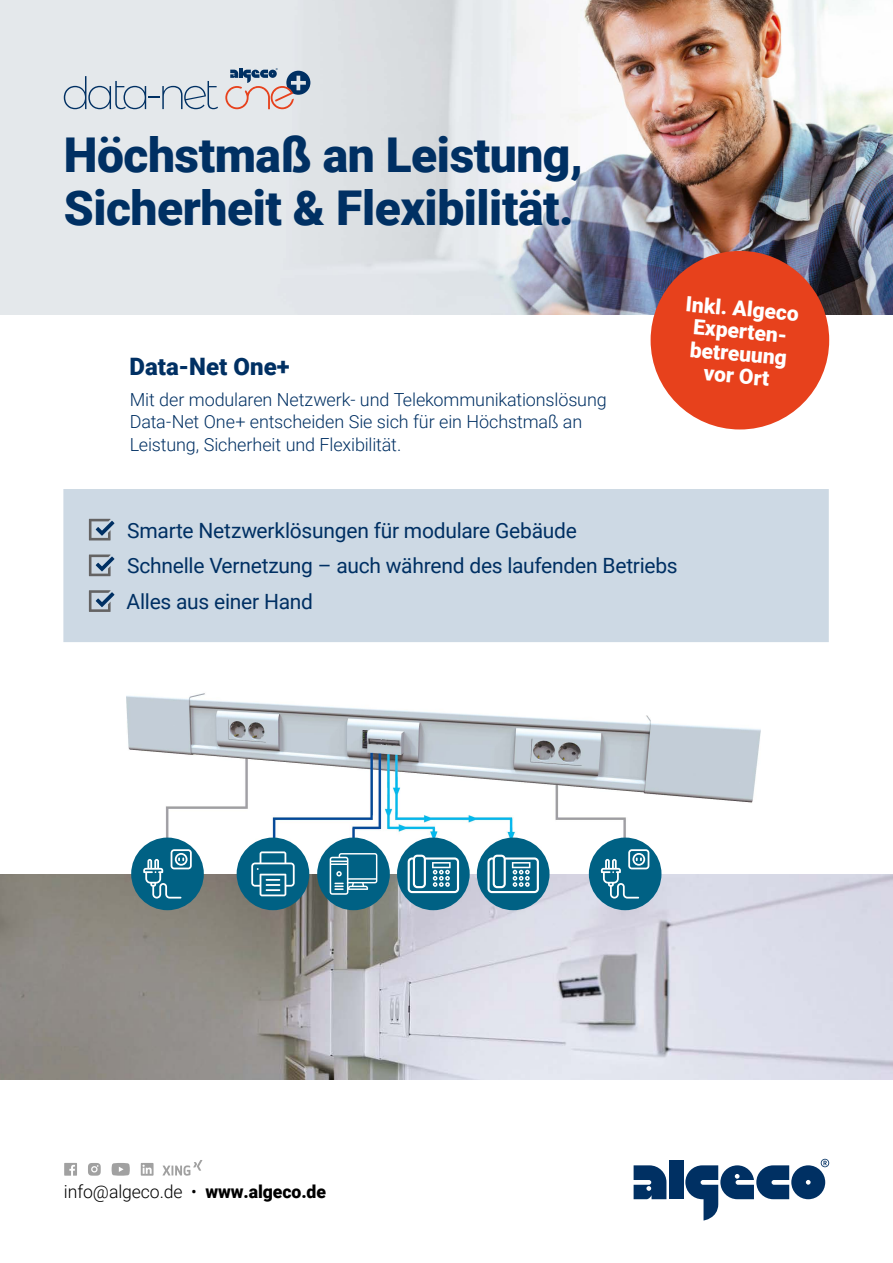
<style>
.page{position:relative;width:893px;height:1263px;background:#fff}
.page>*{position:absolute;margin:0;border:0;box-sizing:border-box;transform-origin:0 0}
.t1{font:900 48px/52.5px "Roboto";letter-spacing:-.01em;color:#003063}
.t2{font:900 24px "Roboto";color:#003063}
.t3{font:21px/35.5px "Roboto";letter-spacing:-.01em;color:#003063}
.t4{font:900 21px/22.5px "Roboto";color:#fff;text-align:center}
.t5{font:300 18px/22.5px "Roboto";letter-spacing:-.01em;color:#003063}
.t6{font:300 18px "Roboto";letter-spacing:-.005em;color:#000}
.s1{font-weight:900}
</style>
<div class="page">
<img style="left:0;top:875px;width:893px;height:204px">
<img style="left:0;top:0;width:893px;height:315px">
<svg style="left:112px;top:1163px;width:18px;height:13px"></svg>
<svg style="left:162px;top:1160px;width:40px;height:16px"></svg>
<svg style="left:64px;top:1163px;width:13px;height:13px"></svg>
<svg style="left:141px;top:1163px;width:13px;height:13px"></svg>
<svg style="left:88px;top:1163px;width:13px;height:13px"></svg>
<svg style="left:634px;top:1165px;width:32px;height:34px"></svg>
<div style="left:669px;top:1160px;width:14px;height:39px;background:#003063"></div>
<svg style="left:685px;top:1159px;width:144px;height:61px"></svg>
<svg style="left:64px;top:76px;width:154px;height:33px;background:#c4ced8"></svg>
<svg style="left:225px;top:68px;width:85px;height:41px;background:#b8b4bc"></svg>
<div style="left:63px;top:489px;width:766px;height:153px;background:#cdd9e4"></div>
<svg style="left:89px;top:519px;width:25px;height:21px"></svg>
<svg style="left:89px;top:554px;width:25px;height:22px"></svg>
<svg style="left:89px;top:590px;width:25px;height:22px"></svg>
<img style="left:126px;top:693px;width:635px;height:233px">
<div style="left:317px;top:837px;width:73px;height:73px;background:#006184;border-radius:50%"></div>
<svg style="left:330px;top:853px;width:47px;height:42px"></svg>
<div style="left:237px;top:837px;width:72px;height:73px;background:#006184;border-radius:50%"></div>
<svg style="left:251px;top:851px;width:44px;height:45px"></svg>
<div style="left:477px;top:837px;width:72px;height:73px;background:#006184;border-radius:50%"></div>
<svg style="left:487px;top:855px;width:52px;height:38px"></svg>
<div style="left:397px;top:837px;width:73px;height:73px;background:#006184;border-radius:50%"></div>
<svg style="left:408px;top:855px;width:51px;height:38px"></svg>
<div style="left:589px;top:837px;width:72px;height:73px;background:#006184;border-radius:50%"></div>
<svg style="left:601px;top:849px;width:48px;height:49px"></svg>
<div style="left:131px;top:837px;width:73px;height:73px;background:#006184;border-radius:50%"></div>
<svg style="left:143px;top:849px;width:49px;height:49px"></svg>
<div style="left:651px;top:251px;width:178px;height:178px;background:#e7411c;border-radius:50%"></div>
<h1 class="t1" style="left:64px;top:127px;width:521px">Höchstmaß an Leistung,<br>Sicherheit &amp; Flexibilität.</h1>
<h2 class="t2" style="left:130px;top:350px;width:162px">Data-Net One+</h2>
<p class="t5" style="left:130px;top:387px;width:479px">Mit der modularen Netzwerk- und Telekommunikationslösung<br>Data-Net One+ entscheiden Sie sich für ein Höchstmaß an<br>Leistung, Sicherheit und Flexibilität.</p>
<p class="t4" style="left:687px;top:292px;width:115px;rotate:5deg">Inkl. Algeco<br>Experten&shy;betreuung vor Ort</p>
<p class="t3" style="left:127px;top:512px;width:553px">Smarte Netzwerklösungen für modulare Gebäude<br>Schnelle Vernetzung – auch während des laufenden Betriebs<br>Alles aus einer Hand</p>
<p class="t6" style="left:64px;top:1179px;width:264px">info@algeco.de • <span class="s1">www.algeco.de</span></p>
</div>
